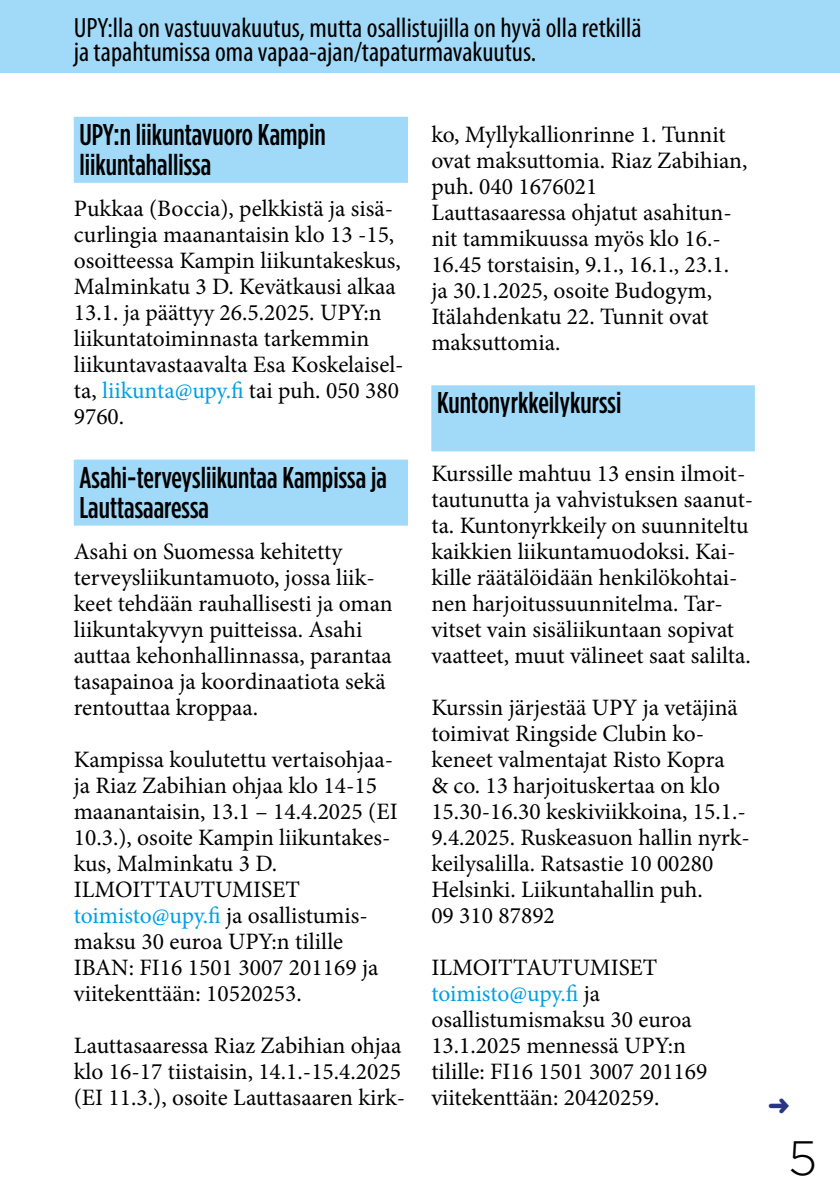
<style>
.page{position:relative;width:840px;height:1191px;background:#fff}
.page>*{position:absolute;margin:0;border:0;box-sizing:border-box;transform-origin:0 0}
.t1{font:300 48px "Gotham";color:#000}
.t2{font:500 30px/30px "Gotham Cond";color:#000}
.t3{font:condensed 28px/24px "Myriad Pro";color:#000}
.t4{font:23.6px/26px "Minion Pro";color:#000}
.s1{color:#009fe3}
</style>
<div class="page">
<div style="left:0;top:0;width:839px;height:73px;background:#a1daf8"></div>
<div style="left:74px;top:117px;width:334px;height:66px;background:#a1daf8"></div>
<div style="left:74px;top:459px;width:334px;height:66px;background:#a1daf8"></div>
<div style="left:431px;top:385px;width:323px;height:66px;background:#a1daf8"></div>
<p class="t3" style="left:74px;top:16px;width:569px">UPY:lla on vastuuvakuutus, mutta osallistujilla on hyvä olla retkillä ja tapahtumissa oma vapaa-ajan/tapaturmavakuutus.</p>
<p class="t2" style="left:79px;top:119px;width:247px">UPY:n liikuntavuoro Kampin liikuntahallissa</p>
<p class="t4" style="left:74px;top:196px;width:331px">Pukkaa (Boccia), pelkkistä ja sisä&shy;curlingia maanantaisin klo 13 -15, osoitteessa Kampin liikuntakeskus,<br>Malminkatu 3 D. Kevätkausi alkaa<br>13.1. ja päättyy 26.5.2025. UPY:n liikuntatoiminnasta tarkemmin liikuntavastaavalta Esa Koskelaisel&shy;ta, <span class="s1">liikunta@upy.fi</span> tai puh. 050 380<br>9760.</p>
<p class="t2" style="left:79px;top:462px;width:309px">Asahi-terveysliikuntaa Kampissa ja<br>Lauttasaaressa</p>
<p class="t4" style="left:74px;top:538px;width:320px">Asahi on Suomessa kehitetty terveysliikuntamuoto, jossa liik&shy;keet tehdään rauhallisesti ja oman liikuntakyvyn puitteissa. Asahi auttaa kehonhallinnassa, parantaa tasapainoa ja koordinaatiota sekä rentouttaa kroppaa.</p>
<p class="t4" style="left:74px;top:746px;width:325px">Kampissa koulutettu vertaisohjaa&shy;ja Riaz Zabihian ohjaa klo 14-15 maanantaisin, 13.1 – 14.4.2025 (EI<br>10.3.), osoite Kampin liikuntakes&shy;kus, Malminkatu 3 D.<br>ILMOITTAUTUMISET <span class="s1">toimisto@upy.fi</span> ja osallistumis&shy;maksu 30 euroa UPY:n tilille<br>IBAN: FI16 1501 3007 201169 ja viitekenttään: 10520253.</p>
<p class="t4" style="left:74px;top:1032px;width:333px">Lauttasaaressa Riaz Zabihian ohjaa klo 16-17 tiistaisin, 14.1.-15.4.2025 (EI 11.3.), osoite Lauttasaaren kirk-</p>
<p class="t4" style="left:431px;top:121px;width:317px">ko, Myllykallionrinne 1. Tunnit ovat maksuttomia. Riaz Zabihian, puh. 040 1676021<br>Lauttasaaressa ohjatut asahitun&shy;nit tammikuussa myös klo 16.-<br>16.45 torstaisin, 9.1., 16.1., 23.1. ja 30.1.2025, osoite Budogym,<br>Itälahdenkatu 22. Tunnit ovat maksuttomia.</p>
<p class="t2" style="left:437px;top:387px;width:186px">Kuntonyrkkeilykurssi</p>
<p class="t4" style="left:431px;top:460px;width:323px">Kurssille mahtuu 13 ensin ilmoit&shy;tautunutta ja vahvistuksen saanut&shy;ta. Kuntonyrkkeily on suunniteltu kaikkien liikuntamuodoksi. Kai&shy;kille räätälöidään henkilökohtai&shy;nen harjoitussuunnitelma. Tar&shy;vitset vain sisäliikuntaan sopivat vaatteet, muut välineet saat salilta.</p>
<p class="t4" style="left:431px;top:694px;width:320px">Kurssin järjestää UPY ja vetäjinä toimivat Ringside Clubin ko&shy;keneet valmentajat Risto Kopra<br>&amp; co. 13 harjoituskertaa on klo<br>15.30-16.30 keskiviikkoina, 15.1.-<br>9.4.2025. Ruskeasuon hallin nyrk&shy;keilysalilla. Ratsastie 10 00280<br>Helsinki. Liikuntahallin puh.<br>09 310 87892</p>
<p class="t4" style="left:431px;top:954px;width:277px">ILMOITTAUTUMISET <span class="s1">toimisto@upy.fi</span> ja osallistumismaksu 30 euroa<br>13.1.2025 mennessä UPY:n tilille: FI16 1501 3007 201169 viitekenttään: 20420259.</p>
<h1 class="t1" style="left:787px;top:1131px;width:31px">5</h1>
</div>
